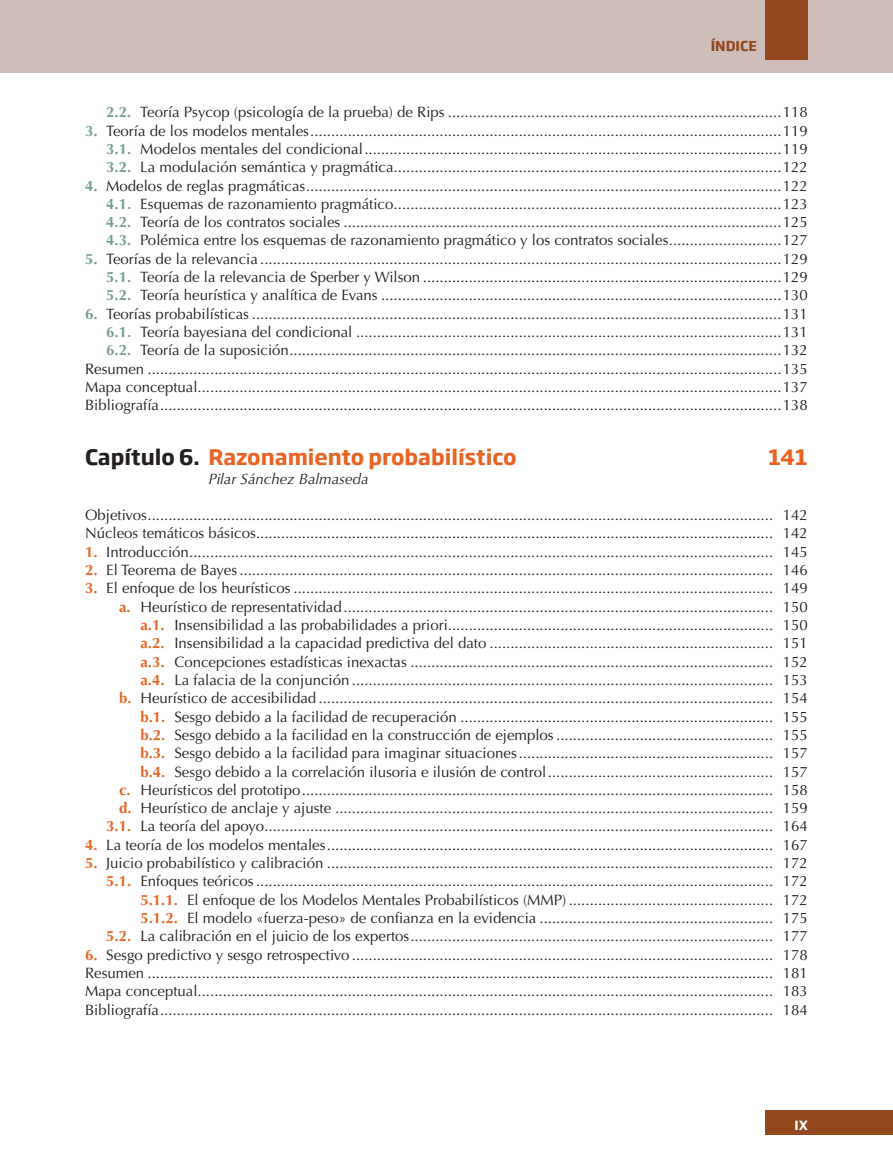
<style>
.page{position:relative;width:893px;height:1170px;background:#fff}
.page>*{position:absolute;margin:0;border:0;box-sizing:border-box;transform-origin:0 0}
.t1{font:700 21px "Soho Gothic Pro";color:#e86424}
.t2{font:15px/18.3px "Optima";color:#231f20;text-align:justify}
.t3{font:italic 15px "Optima";color:#231f20}
.t4{font:700 13.5px "Soho Gothic Pro";color:#93481e}
.t5{font:700 12.6px "Soho Gothic Pro";color:#fff}
.s1{font-weight:700;color:#75a090}
.s2{color:#231f20}
.s3{font-weight:700;color:#e86424}
</style>
<div class="page">
<div style="left:0;top:0;width:893px;height:72px;background:#cebdb9"></div>
<div style="left:765px;top:1109px;width:128px;height:25px;background:#93481e"></div>
<div style="left:765px;top:0;width:43px;height:60px;background:#93481e"></div>
<p class="t4" style="left:711px;top:35px;width:48px">ÍNDICE</p>
<p class="t2" style="left:106px;top:103px;width:703px"><span class="s1">2.2.</span> Teoría Psycop (psicología de la prueba) de Rips ................................................................................118</p>
<p class="t2" style="left:106px;top:122px;width:703px;text-indent:-21px"><span class="s1">3.</span> Teoría de los modelos mentales.................................................................................................................119<br><span class="s1">3.1.</span> Modelos mentales del condicional....................................................................................................119<br><span class="s1">3.2.</span> La modulación semántica y pragmática.............................................................................................122</p>
<p class="t2" style="left:106px;top:176px;width:703px;text-indent:-21px"><span class="s1">4.</span> Modelos de reglas pragmáticas..................................................................................................................122<br><span class="s1">4.1.</span> Esquemas de razonamiento pragmático.............................................................................................123<br><span class="s1">4.2.</span> Teoría de los contratos sociales .........................................................................................................125<br><span class="s1">4.3.</span> Polémica entre los esquemas de razonamiento pragmático y los contratos sociales...........................127</p>
<p class="t2" style="left:106px;top:250px;width:703px;text-indent:-21px"><span class="s1">5.</span> Teorías de la relevancia .............................................................................................................................129<br><span class="s1">5.1.</span> Teoría de la relevancia de Sperber y Wilson ......................................................................................129<br><span class="s1">5.2.</span> Teoría heurística y analítica de Evans ................................................................................................130</p>
<p class="t2" style="left:85px;top:305px;width:724px;text-align:right"><span class="s1">6.</span> Teorías probabilísticas ...............................................................................................................................131<br><span class="s1">6.1.</span> Teoría bayesiana del condicional ......................................................................................................131<br><span class="s1">6.2.</span> Teoría de la suposición......................................................................................................................132<br>Resumen ........................................................................................................................................................135<br>Mapa conceptual............................................................................................................................................137<br>Bibliografía.....................................................................................................................................................138</p>
<h1 class="t1" style="left:85px;top:440px;width:433px"><span class="s2">Capítulo 6.</span> Razonamiento probabilístico</h1>
<h1 class="t1" style="left:769px;top:440px;width:41px">141</h1>
<p class="t3" style="left:208px;top:469px;width:162px">Pilar Sánchez Balmaseda</p>
<p class="t2" style="left:85px;top:506px;width:724px">Objetivos...................................................................................................................................................... 142<br>Núcleos temáticos básicos............................................................................................................................ 142</p>
<p class="t2" style="left:85px;top:542px;width:724px"><span class="s3">1.</span> Introducción............................................................................................................................................ 145</p>
<p class="t2" style="left:85px;top:561px;width:724px"><span class="s3">2.</span> El Teorema de Bayes................................................................................................................................ 146</p>
<p class="t2" style="left:85px;top:579px;width:724px;text-align:right"><span class="s3">3.</span> El enfoque de los heurísticos ................................................................................................................... 149 <span class="s3">a.</span> Heurístico de representatividad....................................................................................................... 150<br><span class="s3">a.1.</span> Insensibilidad a las probabilidades a priori.............................................................................. 150<br><span class="s3">a.2.</span> Insensibilidad a la capacidad predictiva del dato .................................................................... 151<br><span class="s3">a.3.</span> Concepciones estadísticas inexactas ....................................................................................... 152<br><span class="s3">a.4.</span> La falacia de la conjunción ..................................................................................................... 153<br><span class="s3">b.</span> Heurístico de accesibilidad ............................................................................................................. 154<br><span class="s3">b.1.</span> Sesgo debido a la facilidad de recuperación ........................................................................... 155<br><span class="s3">b.2.</span> Sesgo debido a la facilidad en la construcción de ejemplos .................................................... 155<br><span class="s3">b.3.</span> Sesgo debido a la facilidad para imaginar situaciones............................................................. 157<br><span class="s3">b.4.</span> Sesgo debido a la correlación ilusoria e ilusión de control...................................................... 157<br><span class="s3">c.</span> Heurísticos del prototipo................................................................................................................. 158<br><span class="s3">d.</span> Heurístico de anclaje y ajuste ......................................................................................................... 159<br><span class="s3">3.1.</span> La teoría del apoyo.......................................................................................................................... 164</p>
<p class="t2" style="left:85px;top:835px;width:724px"><span class="s3">4.</span> La teoría de los modelos mentales........................................................................................................... 167</p>
<p class="t2" style="left:85px;top:854px;width:724px;text-align:right"><span class="s3">5.</span> Juicio probabilístico y calibración ........................................................................................................... 172<br><span class="s3">5.1.</span> Enfoques teóricos............................................................................................................................ 172<br><span class="s3">5.1.1.</span> El enfoque de los Modelos Mentales Probabilísticos (MMP) ................................................. 172<br><span class="s3">5.1.2.</span> El modelo «fuerza-peso» de confianza en la evidencia ........................................................ 175<br><span class="s3">5.2.</span> La calibración en el juicio de los expertos....................................................................................... 177</p>
<p class="t2" style="left:85px;top:945px;width:724px"><span class="s3">6.</span> Sesgo predictivo y sesgo retrospectivo ..................................................................................................... 178<br>Resumen ...................................................................................................................................................... 181<br>Mapa conceptual.......................................................................................................................................... 183<br>Bibliografía................................................................................................................................................... 184</p>
<p class="t5" style="left:794px;top:1114px;width:15px">ix</p>
</div>
